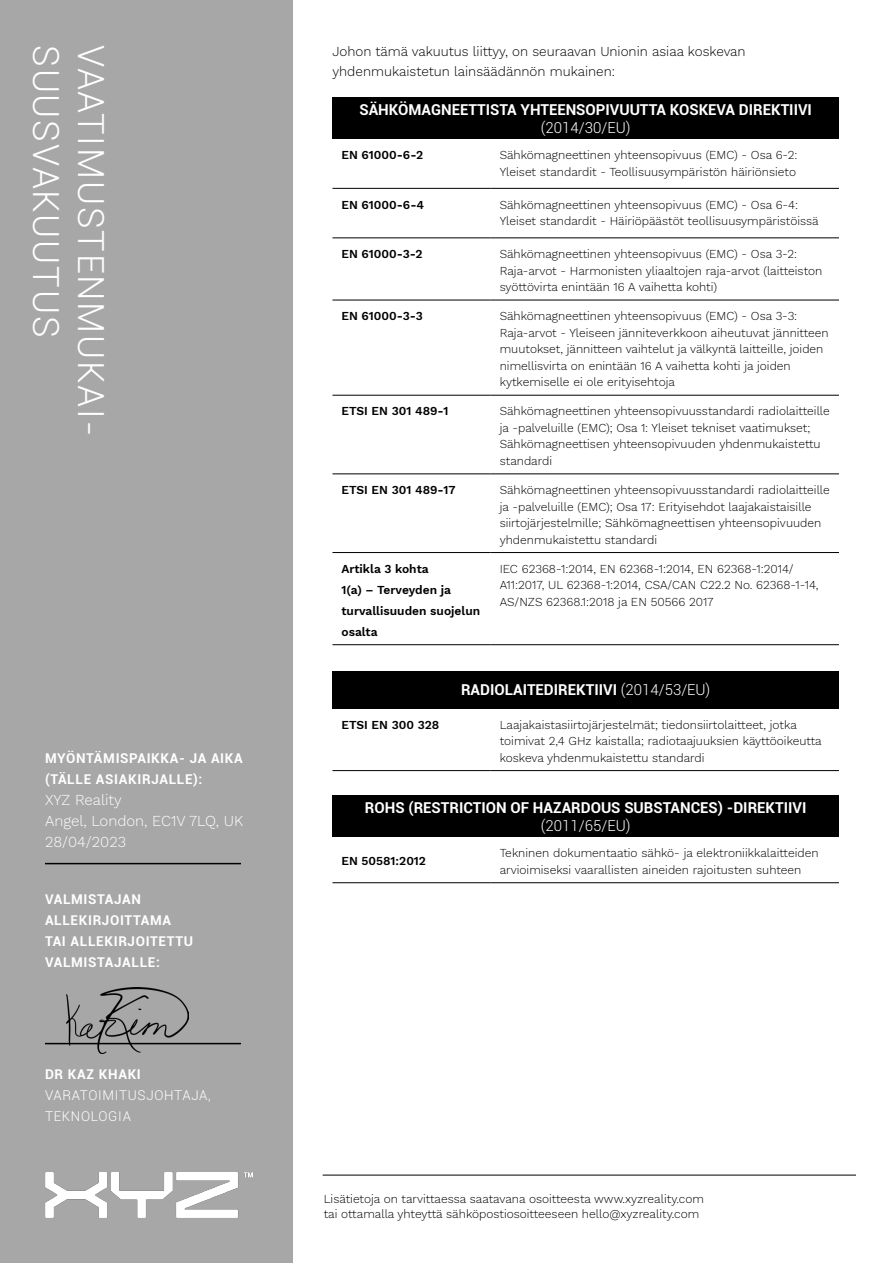
<style>
.page{position:relative;width:893px;height:1263px;background:#fff}
.page>*{position:absolute;margin:0;border:0;box-sizing:border-box;transform-origin:0 0}
.t1{font:300 36px/45px "Roboto";letter-spacing:.05em;color:#fff}
.t2{font:700 15px/18px "Roboto";color:#fff;text-align:center}
.t3{font:300 15px/21px "Work Sans";color:#fff}
.t4{font:700 13.5px/21px "Roboto";letter-spacing:.05em;color:#fff}
.t5{font:300 13.5px/19.5px "Work Sans";color:#000}
.t6{font:300 13.5px/21px "Roboto";letter-spacing:.05em;color:#fff}
.t7{font:300 12px/16.5px "Work Sans";color:#000}
.t8{font:600 12px/21px "Work Sans";color:#000}
.s1{font-weight:300}
</style>
<div class="page">
<div style="left:0;top:0;width:293px;height:1263px;background:#a7a7a7"></div>
<hr style="left:45px;top:863px;width:196px;height:1px;background:#000">
<hr style="left:45px;top:1043px;width:196px;height:1px;background:#000">
<img style="left:67px;top:987px;width:122px;height:67px">
<img style="left:45px;top:1172px;width:208px;height:46px">
<div style="left:332px;top:98px;width:507px;height:41px;background:#000"></div>
<hr style="left:332px;top:188px;width:159px;height:1px;background:#000">
<hr style="left:491px;top:188px;width:348px;height:1px;background:#000">
<hr style="left:332px;top:237px;width:159px;height:1px;background:#000">
<hr style="left:491px;top:237px;width:348px;height:1px;background:#000">
<hr style="left:332px;top:300px;width:159px;height:1px;background:#000">
<hr style="left:491px;top:300px;width:348px;height:1px;background:#000">
<hr style="left:332px;top:395px;width:159px;height:1px;background:#000">
<hr style="left:491px;top:395px;width:348px;height:1px;background:#000">
<hr style="left:332px;top:473px;width:159px;height:1px;background:#000">
<hr style="left:491px;top:473px;width:348px;height:1px;background:#000">
<hr style="left:332px;top:552px;width:159px;height:1px;background:#000">
<hr style="left:491px;top:552px;width:348px;height:1px;background:#000">
<hr style="left:332px;top:644px;width:159px;height:1px;background:#000">
<hr style="left:491px;top:644px;width:348px;height:1px;background:#000">
<div style="left:332px;top:671px;width:507px;height:37px;background:#000"></div>
<hr style="left:332px;top:770px;width:159px;height:1px;background:#000">
<hr style="left:491px;top:770px;width:348px;height:1px;background:#000">
<div style="left:332px;top:796px;width:507px;height:41px;background:#000"></div>
<hr style="left:332px;top:882px;width:159px;height:1px;background:#000">
<hr style="left:491px;top:882px;width:348px;height:1px;background:#000">
<hr style="left:323px;top:1175px;width:533px;height:1px;background:#000">
<h1 class="t1" style="left:115px;top:45px;width:392px;rotate:90deg">VAATIMUSTENMUKAI-<br>SUUSVAKUUTUS</h1>
<p class="t4" style="left:45px;top:747px;width:199px">MYÖNTÄMISPAIKKA- JA AIKA (TÄLLE ASIAKIRJALLE):</p>
<p class="t3" style="left:45px;top:789px;width:200px">XYZ Reality<br>Angel, London, EC1V 7LQ, UK<br>28/04/2023</p>
<p class="t4" style="left:45px;top:888px;width:150px">VALMISTAJAN<br>ALLEKIRJOITTAMA<br>TAI ALLEKIRJOITETTU<br>VALMISTAJALLE:</p>
<p class="t4" style="left:45px;top:1063px;width:97px">DR KAZ KHAKI</p>
<p class="t6" style="left:45px;top:1084px;width:167px">VARATOIMITUSJOHTAJA,<br>TEKNOLOGIA</p>
<p class="t5" style="left:332px;top:41px;width:415px">Johon tämä vakuutus liittyy, on seuraavan Unionin asiaa koskevan yhdenmukaistetun lainsäädännön mukainen:</p>
<p class="t2" style="left:359px;top:100px;width:454px">SÄHKÖMAGNEETTISTA YHTEENSOPIVUUTTA KOSKEVA DIREKTIIVI <span class="s1">(2014/30/EU)</span></p>
<p class="t8" style="left:341px;top:144px;width:83px">EN 61000-6-2</p>
<p class="t7" style="left:500px;top:146px;width:299px">Sähkömagneettinen yhteensopivuus (EMC) - Osa 6-2:<br>Yleiset standardit - Teollisuusympäristön häiriönsieto</p>
<p class="t8" style="left:341px;top:193px;width:84px">EN 61000-6-4</p>
<p class="t7" style="left:500px;top:196px;width:321px">Sähkömagneettinen yhteensopivuus (EMC) - Osa 6-4:<br>Yleiset standardit - Häiriöpäästöt teollisuusympäristöissä</p>
<p class="t8" style="left:341px;top:243px;width:83px">EN 61000-3-2</p>
<p class="t7" style="left:500px;top:245px;width:324px">Sähkömagneettinen yhteensopivuus (EMC) - Osa 3-2:<br>Raja-arvot - Harmonisten yliaaltojen raja-arvot (laitteiston syöttövirta enintään 16 A vaihetta kohti)</p>
<p class="t8" style="left:341px;top:305px;width:83px">EN 61000-3-3</p>
<p class="t7" style="left:500px;top:307px;width:331px">Sähkömagneettinen yhteensopivuus (EMC) - Osa 3-3:<br>Raja-arvot - Yleiseen jänniteverkkoon aiheutuvat jännitteen muutokset, jännitteen vaihtelut ja välkyntä laitteille, joiden nimellisvirta on enintään 16 A vaihetta kohti ja joiden kytkemiselle ei ole erityisehtoja</p>
<p class="t8" style="left:341px;top:400px;width:108px">ETSI EN 301 489-1</p>
<p class="t7" style="left:500px;top:402px;width:332px">Sähkömagneettinen yhteensopivuusstandardi radiolaitteille ja -palveluille (EMC); Osa 1: Yleiset tekniset vaatimukset; Sähkömagneettisen yhteensopivuuden yhdenmukaistettu standardi</p>
<p class="t8" style="left:341px;top:479px;width:115px">ETSI EN 301 489-17</p>
<p class="t7" style="left:500px;top:481px;width:332px">Sähkömagneettinen yhteensopivuusstandardi radiolaitteille ja -palveluille (EMC); Osa 17: Erityisehdot laajakaistaisille siirtojärjestelmille; Sähkömagneettisen yhteensopivuuden yhdenmukaistettu standardi</p>
<p class="t8" style="left:341px;top:558px;width:140px">Artikla 3 kohta<br>1(a) – Terveyden ja turvallisuuden suojelun osalta</p>
<p class="t7" style="left:500px;top:560px;width:320px">IEC 62368-1:2014, EN 62368-1:2014, EN 62368-1:2014/<br>A11:2017, UL 62368-1:2014, CSA/CAN C22.2 No. 62368-1-14,<br>AS/NZS 62368.1:2018 ja EN 50566 2017</p>
<p class="t2" style="left:461px;top:680px;width:251px">RADIOLAITEDIREKTIIVI <span class="s1">(2014/53/EU)</span></p>
<p class="t8" style="left:341px;top:713px;width:99px">ETSI EN 300 328</p>
<p class="t7" style="left:500px;top:716px;width:324px">Laajakaistasiirtojärjestelmät; tiedonsiirtolaitteet, jotka toimivat 2,4 GHz kaistalla; radiotaajuuksien käyttöoikeutta koskeva yhdenmukaistettu standardi</p>
<p class="t2" style="left:365px;top:798px;width:443px">ROHS (RESTRICTION OF HAZARDOUS SUBSTANCES) -DIREKTIIVI <span class="s1">(2011/65/EU)</span></p>
<p class="t8" style="left:341px;top:850px;width:86px">EN 50581:2012</p>
<p class="t7" style="left:500px;top:844px;width:320px">Tekninen dokumentaatio sähkö- ja elektroniikkalaitteiden arvioimiseksi vaarallisten aineiden rajoitusten suhteen</p>
<p class="t7" style="left:324px;top:1190px;width:382px">Lisätietoja on tarvittaessa saatavana osoitteesta www.xyzreality.com</p>
<p class="t7" style="left:324px;top:1205px;width:377px">tai ottamalla yhteyttä sähköpostiosoitteeseen hello@xyzreality.com</p>
</div>
